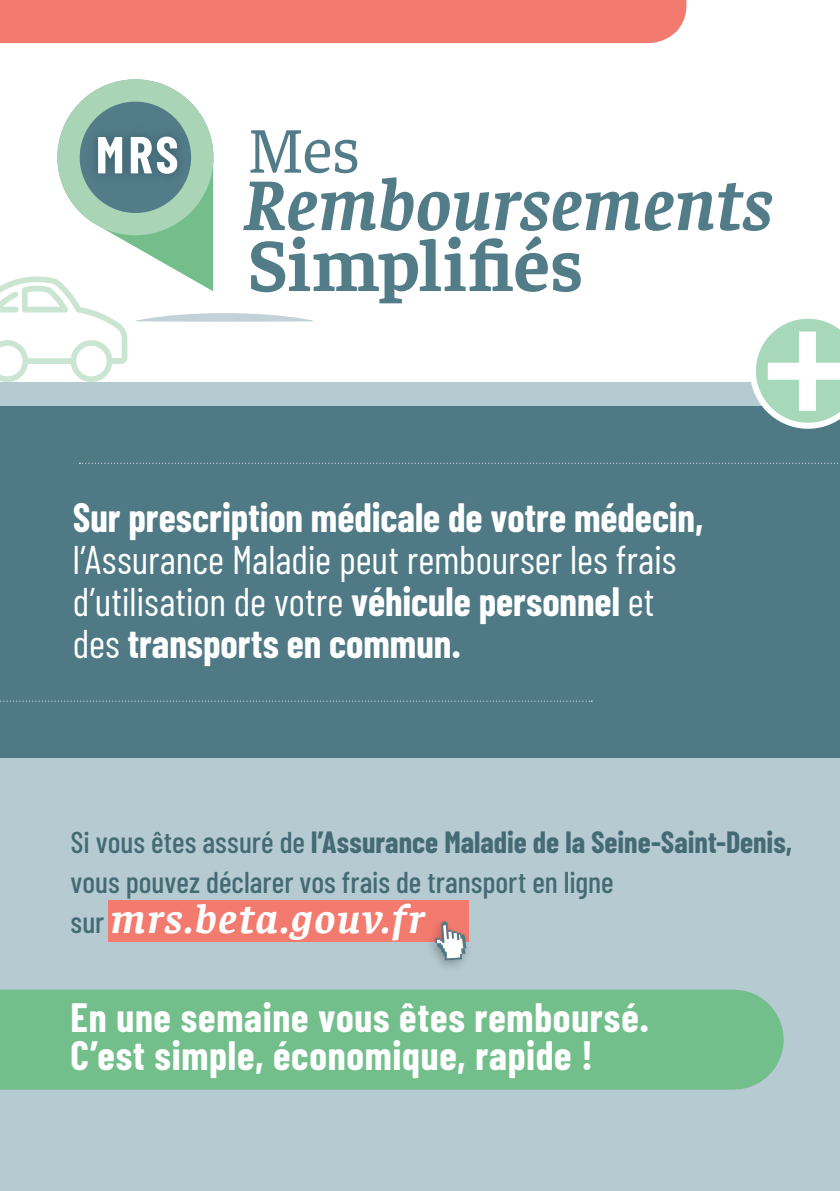
<style>
.page{position:relative;width:840px;height:1191px;background:#fff}
.page>*{position:absolute;margin:0;border:0;box-sizing:border-box;transform-origin:0 0}
.t1{font:italic 700 41px "Faustina";letter-spacing:.04em;color:#fff;scale:1.08 1}
.t2{font:700 40px/42px "Barlow Condensed";letter-spacing:.015em;color:#fff}
.t3{font:40px/42px "Barlow Condensed";letter-spacing:-.005em;color:#fff}
.t4{font:500 30px/40px "Barlow Condensed";color:#446a74}
.s1{font-weight:700}
.s2{font-weight:400}
.s3{font-family:"Barlow Condensed";font-weight:500;font-style:normal;font-size:30px;color:#446a74}
</style>
<div class="page">
<div style="left:0;top:0;width:687px;height:44px;background:#f37a6e"></div>
<div style="left:0;top:382px;width:839px;height:809px;background:#b5cad1"></div>
<div style="left:0;top:406px;width:839px;height:352px;background:#4e7985"></div>
<div style="left:0;top:989px;width:733px;height:100px;background:#73bf8c"></div>
<svg style="left:0;top:700px;width:592px;height:1px"></svg>
<svg style="left:79px;top:463px;width:761px;height:1px"></svg>
<svg style="left:0;top:79px;width:839px;height:350px"></svg>
<div style="left:108px;top:900px;width:360px;height:42px;background:#f37a6e"></div>
<div style="left:424px;top:916px;width:48px;height:56px;background:#231f20;opacity:.3"></div>
<svg style="left:435px;top:921px;width:31px;height:39px"></svg>
<p class="t3" style="left:73px;top:495px;width:631px"><span class="s1">Sur prescription médicale de votre médecin, </span>l’Assurance Maladie peut rembourser les frais</p>
<p class="t2" style="left:73px;top:579px;width:582px"><span class="s2">d’utilisation de votre</span> véhicule personnel <span class="s2">et des</span> transports en commun.</p>
<p class="t4" style="left:71px;top:821px;width:722px">Si vous êtes assuré de <span class="s1">l’Assurance Maladie de la Seine-Saint-Denis, </span>vous pouvez déclarer vos frais de transport en ligne</p>
<p class="t1" style="left:71px;top:890px;width:328px"><span class="s3">sur</span> mrs.beta.gouv.fr</p>
<p class="t2" style="left:71px;top:995px;width:580px">En une semaine vous êtes remboursé.</p>
<p class="t2" style="left:71px;top:1033px;width:523px">C’est simple, économique, rapide !</p>
</div>
